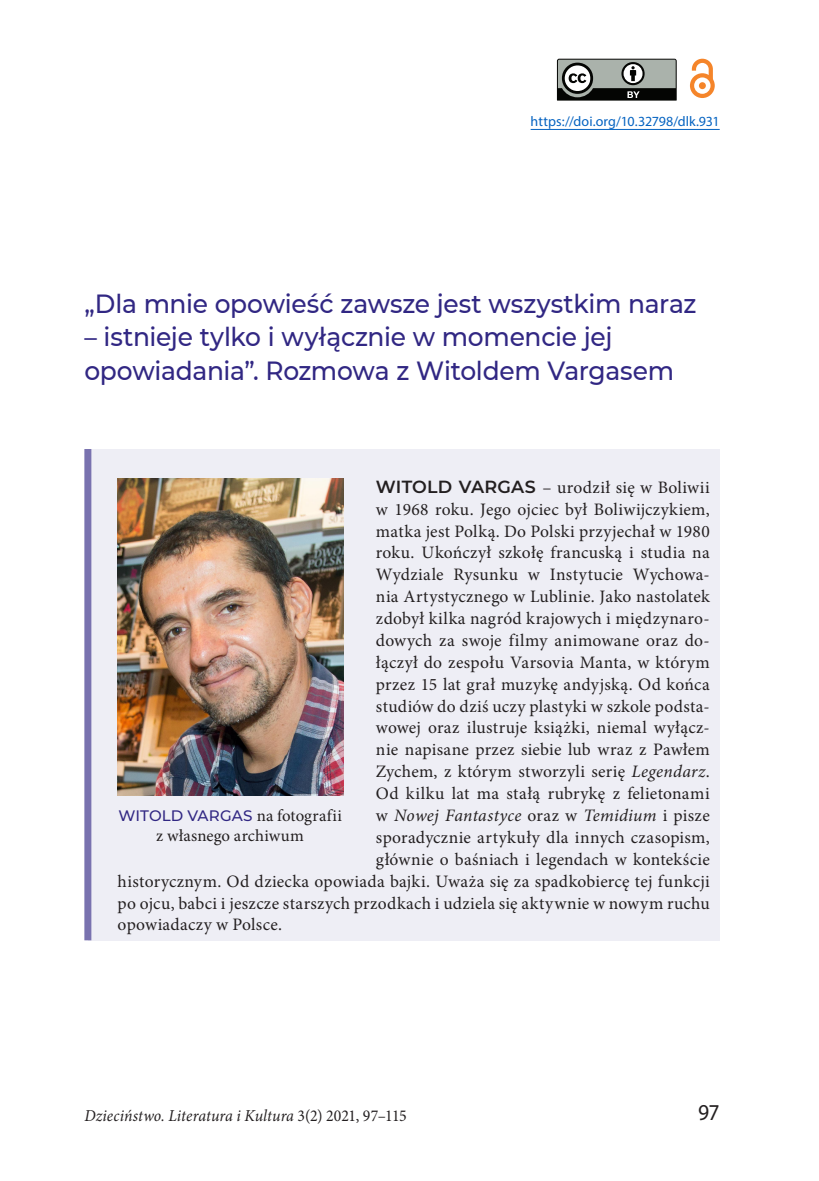
<style>
.page{position:relative;width:819px;height:1181px;background:#fff}
.page>*{position:absolute;margin:0;border:0;box-sizing:border-box;transform-origin:0 0}
.tyt1_1{font:500 26.25px/33.2px "Montserrat";letter-spacing:-.01em;color:#312783;scale:.95 1}
.t1{font:22.75px "Myriad Pro";color:#231f20;scale:.95 1}
.wywiad-biogram{font:17.5px "Minion Pro";letter-spacing:.015em;color:#231f20}
.wywiad-biogram-2{font:italic 17.5px "Minion Pro";letter-spacing:.01em;color:#231f20}
.t2{font:16.8px "Minion Pro";letter-spacing:.005em;color:#231f20}
.pagina_dol{font:italic 16.62px "Minion Pro";letter-spacing:.005em;color:#231f20;scale:.95 1}
.t3{font:500 15.05px "Montserrat";letter-spacing:.005em;color:#312783}
.tyt1_afil{font:14px "Myriad Pro";letter-spacing:.005em;color:#0563c1}
.s1{font-family:"Montserrat";font-weight:600}
.s2{font-style:italic}
.s3{font-style:normal}
.s4{font-family:"Minion Pro";font-weight:400;font-size:16.8px;color:#231f20}
</style>
<div class="page">
<svg style="left:557px;top:59px;width:120px;height:42px;background:#767b77"></svg>
<svg style="left:689px;top:59px;width:25px;height:39px"></svg>
<hr style="left:530px;top:129px;width:189px;height:1px;background:#0563c1">
<div style="left:88px;top:449px;width:631px;height:491px;background:#eeeef5"></div>
<div style="left:84px;top:449px;width:7px;height:491px;background:#7972af"></div>
<img style="left:117px;top:478px;width:226px;height:317px">
<p class="tyt1_afil" style="left:530px;top:113px;width:190px">https://doi.org/10.32798/dlk.931</p>
<p class="tyt1_1" style="left:84px;top:286px;width:646px">„Dla mnie opowieść zawsze jest wszystkim naraz</p>
<p class="tyt1_1" style="left:84px;top:319px;width:622px">– istnieje tylko i wyłącznie w momencie jej opowiadania”. Rozmowa z Witoldem Vargasem</p>
<p class="wywiad-biogram" style="left:376px;top:475px;width:335px"><span class="s1">WITOLD VARGAS</span> – urodził się w Boliwii</p>
<p class="wywiad-biogram" style="left:376px;top:497px;width:335px">w 1968 roku. Jego ojciec był Boliwijczykiem,</p>
<p class="wywiad-biogram" style="left:376px;top:519px;width:335px">matka jest Polką. Do Polski przyjechał w 1980</p>
<p class="wywiad-biogram" style="left:376px;top:541px;width:335px">roku. Ukończył szkołę francuską i studia na</p>
<p class="wywiad-biogram" style="left:376px;top:563px;width:335px">Wydziale Rysunku w Instytucie Wychowa-</p>
<p class="wywiad-biogram" style="left:376px;top:585px;width:335px">nia Artystycznego w Lublinie. Jako nastolatek</p>
<p class="wywiad-biogram" style="left:376px;top:607px;width:335px">zdobył kilka nagród krajowych i międzynaro-</p>
<p class="wywiad-biogram" style="left:376px;top:628px;width:335px">dowych za swoje filmy animowane oraz do-</p>
<p class="wywiad-biogram" style="left:376px;top:650px;width:335px">łączył do zespołu Varsovia Manta, w którym</p>
<p class="wywiad-biogram" style="left:376px;top:672px;width:335px">przez 15 lat grał muzykę andyjską. Od końca</p>
<p class="wywiad-biogram" style="left:376px;top:694px;width:335px">studiów do dziś uczy plastyki w szkole podsta-</p>
<p class="wywiad-biogram" style="left:376px;top:716px;width:335px">wowej oraz ilustruje książki, niemal wyłącz-</p>
<p class="wywiad-biogram" style="left:376px;top:738px;width:335px">nie napisane przez siebie lub wraz z Pawłem</p>
<p class="wywiad-biogram" style="left:376px;top:760px;width:335px">Zychem, z którym stworzyli serię <span class="s2">Legendarz</span>.</p>
<p class="wywiad-biogram" style="left:376px;top:782px;width:335px">Od kilku lat ma stałą rubrykę z felietonami</p>
<p class="wywiad-biogram-2" style="left:376px;top:803px;width:335px"><span class="s3">w</span> Nowej Fantastyce <span class="s3">oraz w</span> Temidium <span class="s3">i pisze</span></p>
<p class="wywiad-biogram" style="left:376px;top:825px;width:335px">sporadycznie artykuły dla innych czasopism,</p>
<p class="wywiad-biogram" style="left:376px;top:847px;width:335px">głównie o baśniach i legendach w kontekście</p>
<p class="wywiad-biogram" style="left:118px;top:869px;width:593px">historycznym. Od dziecka opowiada bajki. Uważa się za spadkobiercę tej funkcji</p>
<p class="wywiad-biogram" style="left:118px;top:891px;width:593px">po ojcu, babci i jeszcze starszych przodkach i udziela się aktywnie w nowym ruchu</p>
<p class="wywiad-biogram" style="left:118px;top:913px;width:166px">opowiadaczy w Polsce.</p>
<p class="t3" style="left:118px;top:804px;width:225px">WITOLD VARGAS <span class="s4">na fotografii</span></p>
<p class="t2" style="left:156px;top:825px;width:149px">z własnego archiwum</p>
<p class="pagina_dol" style="left:84px;top:1104px;width:341px">Dzieciństwo. Literatura i Kultura <span class="s3">3(2) 2021, 97–115</span></p>
<h2 class="t1" style="left:698px;top:1098px;width:24px">97</h2>
</div>
